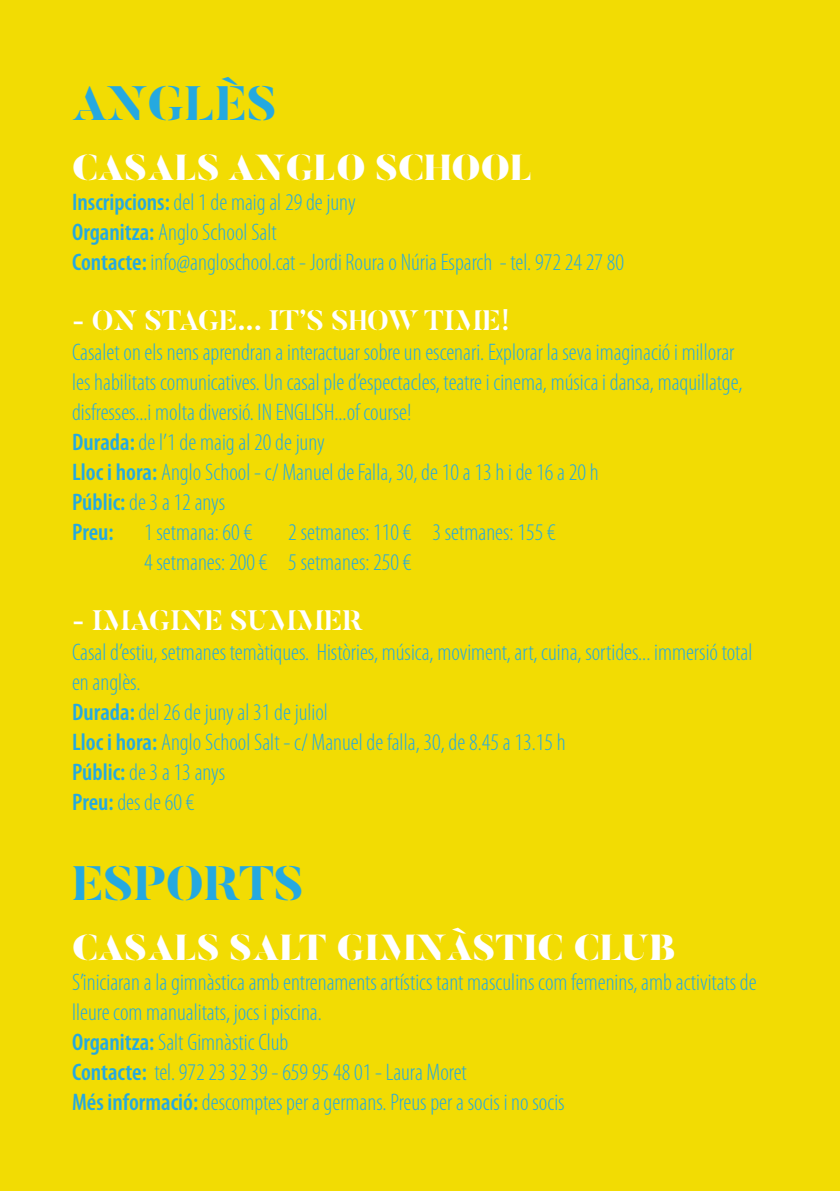
<style>
.page{position:relative;width:840px;height:1191px;background:#fff}
.page>*{position:absolute;margin:0;border:0;box-sizing:border-box;transform-origin:0 0}
.t1{font:800 48px "Butler Stencil";color:#25a9e0}
.t2{font:900 36px "Butler Stencil";color:#fff}
.t3{font:700 28px "Butler Stencil";color:#fff}
.t4{font:300 condensed 24px/30px "Myriad Pro";color:#25a9e0}
.s1{font-weight:600}
</style>
<div class="page">
<div style="left:0;top:0;width:839px;height:1191px;background:#f2dc03"></div>
<h1 class="t1" style="left:72px;top:73px;width:206px">ANGLÈS</h1>
<h2 class="t2" style="left:72px;top:145px;width:462px">CASALS ANGLO SCHOOL</h2>
<p class="t4" style="left:72px;top:188px;width:553px"><span class="s1">Inscripcions:</span> del 1 de maig al 29 de juny<br><span class="s1">Organitza:</span> Anglo School Salt<br><span class="s1">Contacte:</span> info@angloschool.cat - Jordi Roura o Núria Esparch - tel. 972 24 27 80</p>
<p class="t3" style="left:72px;top:302px;width:439px">- ON STAGE... IT’S SHOW TIME!</p>
<p class="t4" style="left:72px;top:338px;width:671px">Casalet on els nens aprendran a interactuar sobre un escenari. Explorar la seva imaginació i millorar les habilitats comunicatives. Un casal ple d’espectacles, teatre i cinema, música i dansa, maquillatge, disfresses...i molta diversió. IN ENGLISH...of course!<br><span class="s1">Durada:</span> de l’1 de maig al 20 de juny<br><span class="s1">Lloc i hora:</span> Anglo School - c/ Manuel de Falla, 30, de 10 a 13 h i de 16 a 20 h<br><span class="s1">Públic:</span> de 3 a 12 anys<br><span class="s1">Preu:</span></p>
<p class="t4" style="left:144px;top:518px;width:413px;text-indent:144px">2 setmanes: 110 € 3 setmanes: 155 €<br>4 setmanes: 200 € 5 setmanes: 250 €</p>
<p class="t3" style="left:72px;top:602px;width:292px">- IMAGINE SUMMER</p>
<p class="t4" style="left:72px;top:638px;width:681px">Casal d’estiu, setmanes temàtiques. Històries, música, moviment, art, cuina, sortides... immersió total en anglès.<br><span class="s1">Durada:</span> del 26 de juny al 31 de juliol<br><span class="s1">Lloc i hora:</span> Anglo School Salt - c/ Manuel de falla, 30, de 8.45 a 13.15 h<br><span class="s1">Públic:</span> de 3 a 13 anys<br><span class="s1">Preu:</span> des de 60 €</p>
<p class="t4" style="left:144px;top:518px;width:110px">1 setmana: 60 €</p>
<h1 class="t1" style="left:72px;top:853px;width:233px">ESPORTS</h1>
<h2 class="t2" style="left:72px;top:925px;width:605px">CASALS SALT GIMNÀSTIC CLUB</h2>
<p class="t4" style="left:72px;top:968px;width:685px">S’iniciaran a la gimnàstica amb entrenaments artístics tant masculins com femenins, amb activitats de lleure com manualitats, jocs i piscina.<br><span class="s1">Organitza:</span> Salt Gimnàstic Club<br><span class="s1">Contacte:</span> tel. 972 23 32 39 - 659 95 48 01 - Laura Moret<br><span class="s1">Més informació:</span> descomptes per a germans. Preus per a socis i no socis</p>
</div>
